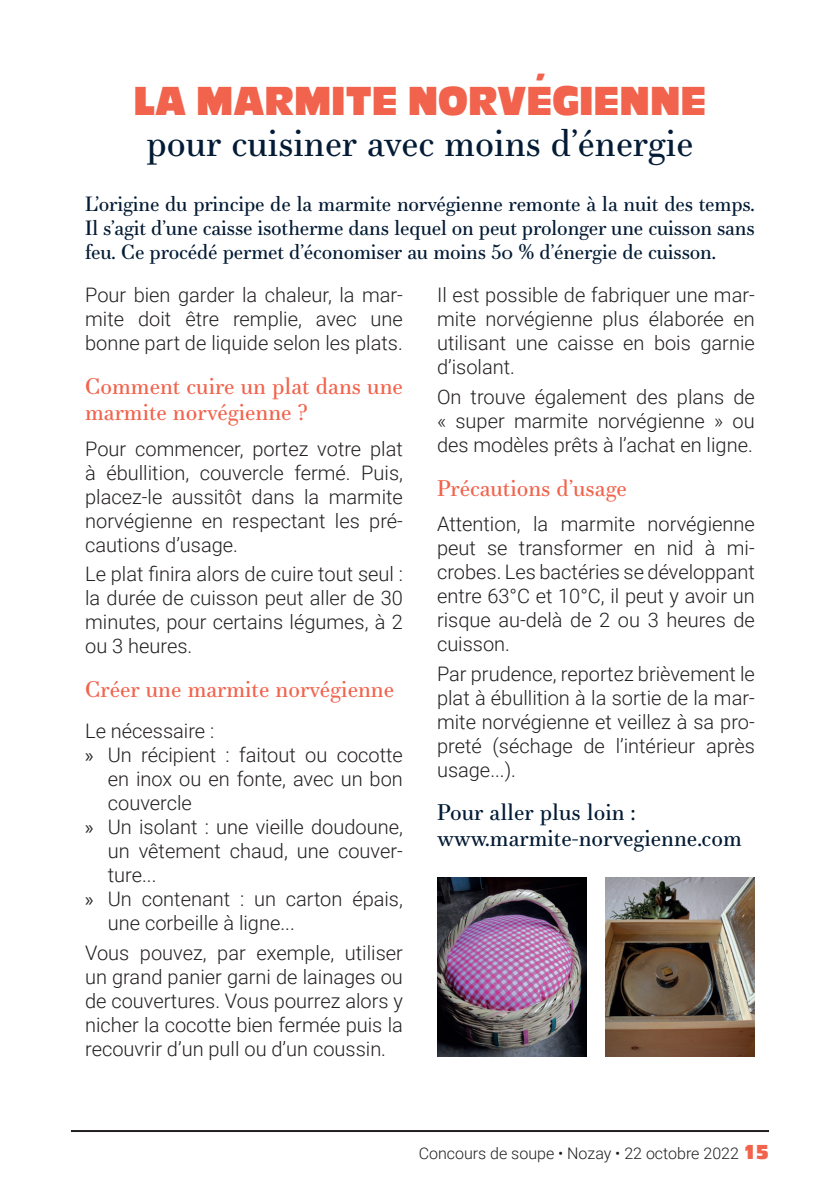
<style>
.page{position:relative;width:840px;height:1191px;background:#fff}
.page>*{position:absolute;margin:0;border:0;box-sizing:border-box;transform-origin:0 0}
.t1{font:40px "Ackbar";color:#f1634c}
.t2{font:36px "Essonnes Text";color:#031b35}
.t3{font:22px/26.4px "Essonnes Text";color:#f1634c}
.t4{font:22px/26.4px "Essonnes Text";color:#031b35}
.t5{font:300 20px/24px "Roboto";color:#231f20;text-align:justify}
.t6{font:20px/24px "Essonnes Text";letter-spacing:-.01em;color:#031b35;text-align:justify}
.t7{font:300 16px "Roboto";color:#231f20}
.s1{font-family:"Myriad Pro";font-weight:400}
.s2{font-family:"Ackbar";font-weight:400;font-size:20px;color:#f1634c}
</style>
<div class="page">
<hr style="left:71px;top:1130px;width:697px;height:2px;background:#231f20">
<img style="left:605px;top:877px;width:149px;height:179px">
<img style="left:437px;top:877px;width:148px;height:179px">
<h1 class="t1" style="left:133px;top:81px;width:574px">LA MARMITE NORVEGIENNE</h1>
<h2 class="t2" style="left:146px;top:117px;width:548px">pour cuisiner avec moins d’énergie</h2>
<p class="t6" style="left:85px;top:192px;width:671px">L’origine du principe de la marmite norvégienne remonte à la nuit des temps.<br>Il s’agit d’une caisse isotherme dans lequel on peut prolonger une cuisson sans feu. Ce procédé permet d’économiser au moins 50 % d’énergie de cuisson.</p>
<p class="t5" style="left:85px;top:282px;width:319px">Pour bien garder la chaleur, la mar&shy;mite doit être remplie, avec une bonne part de liquide selon les plats.</p>
<p class="t3" style="left:85px;top:372px;width:319px">Comment cuire un plat dans une marmite norvégienne ?</p>
<p class="t5" style="left:85px;top:436px;width:319px">Pour commencer, portez votre plat à ébullition, couvercle fermé. Puis, placez-le aussitôt dans la marmite norvégienne en respectant les pré&shy;cautions d’usage.</p>
<p class="t5" style="left:85px;top:561px;width:319px">Le plat finira alors de cuire tout seul : la durée de cuisson peut aller de 30 minutes, pour certains légumes, à 2 ou 3 heures.</p>
<p class="t3" style="left:85px;top:675px;width:310px">Créer une marmite norvégienne</p>
<p class="t5" style="left:85px;top:718px;width:131px">Le nécessaire :</p>
<p class="t5" style="left:85px;top:742px;width:319px"><span class="s1">»</span> Un récipient : faitout ou cocotte</p>
<p class="t5" style="left:108px;top:766px;width:296px">en inox ou en fonte, avec un bon</p>
<p class="t5" style="left:108px;top:790px;width:85px">couvercle</p>
<p class="t5" style="left:85px;top:814px;width:319px"><span class="s1">»</span> Un isolant : une vieille doudoune,</p>
<p class="t5" style="left:108px;top:838px;width:296px">un vêtement chaud, une couver-</p>
<p class="t5" style="left:108px;top:862px;width:50px">ture...</p>
<p class="t5" style="left:85px;top:886px;width:319px"><span class="s1">»</span> Un contenant : un carton épais,</p>
<p class="t5" style="left:108px;top:910px;width:188px">une corbeille à ligne...</p>
<p class="t5" style="left:85px;top:939px;width:319px">Vous pouvez, par exemple, utiliser un grand panier garni de lainages ou de couvertures. Vous pourrez alors y nicher la cocotte bien fermée puis la recouvrir d’un pull ou d’un coussin.</p>
<p class="t5" style="left:437px;top:282px;width:319px">Il est possible de fabriquer une mar&shy;mite norvégienne plus élaborée en utilisant une caisse en bois garnie d’isolant.</p>
<p class="t5" style="left:437px;top:384px;width:319px">On trouve également des plans de « super marmite norvégienne » ou des modèles prêts à l’achat en ligne.</p>
<p class="t3" style="left:437px;top:474px;width:191px">Précautions d’usage</p>
<p class="t5" style="left:437px;top:511px;width:319px">Attention, la marmite norvégienne peut se transformer en nid à mi&shy;crobes. Les bactéries se développant entre 63°C et 10°C, il peut y avoir un risque au-delà de 2 ou 3 heures de cuisson.</p>
<p class="t5" style="left:437px;top:661px;width:319px">Par prudence, reportez brièvement le plat à ébullition à la sortie de la mar&shy;mite norvégienne et veillez à sa pro&shy;preté (séchage de l’intérieur après usage...).</p>
<p class="t4" style="left:437px;top:798px;width:306px">Pour aller plus loin : www.marmite-norvegienne.com</p>
<p class="t7" style="left:418px;top:1142px;width:351px">Concours de soupe • Nozay • 22 octobre 2022 <span class="s2">15</span></p>
</div>
